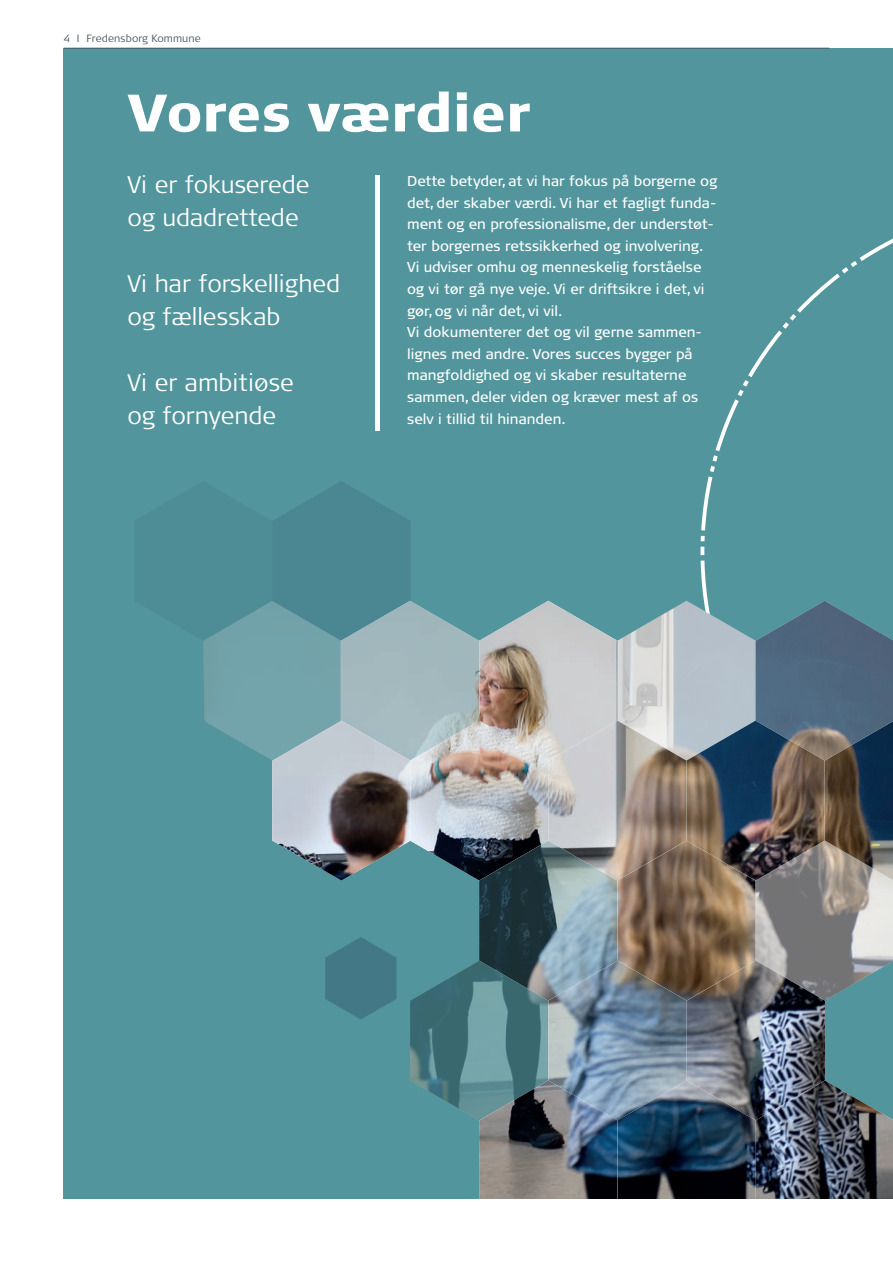
<style>
.page{position:relative;width:893px;height:1263px;background:#fff}
.page>*{position:absolute;margin:0;border:0;box-sizing:border-box;transform-origin:0 0}
.t1{font:900 52.5px "Signa Pro";color:#fff}
.t2{font:300 24px/33px "Signa Pro";color:#fff}
.t3{font:14.25px/21.6px "Signa Pro";color:#fff}
.t4{font:300 10.5px "Signa Pro";letter-spacing:.01em;color:#45555f}
</style>
<div class="page">
<div style="left:64px;top:48px;width:829px;height:1151px;background:#52959c"></div>
<hr style="left:64px;top:48px;width:765px;height:1px;background:#45555f">
<img style="left:203px;top:232px;width:690px;height:967px">
<hr style="left:376px;top:176px;width:4px;height:255px;background:#fff">
<p class="t4" style="left:64px;top:31px;width:138px">4 I Fredensborg Kommune</p>
<h1 class="t1" style="left:128px;top:77px;width:404px">Vores værdier</h1>
<h2 class="t2" style="left:128px;top:167px;width:183px">Vi er fokuserede og udadrettede</h2>
<h2 class="t2" style="left:128px;top:266px;width:214px">Vi har forskellighed og fællesskab</h2>
<h2 class="t2" style="left:128px;top:365px;width:168px">Vi er ambitiøse og fornyende</h2>
<p class="t3" style="left:407px;top:170px;width:312px">Dette betyder, at vi har fokus på borgerne og det, der skaber værdi. Vi har et fagligt funda&shy;ment og en professionalisme, der understøt&shy;ter borgernes retssikkerhed og involvering.<br>Vi udviser omhu og menneskelig forståelse og vi tør gå nye veje. Vi er driftsikre i det, vi gør, og vi når det, vi vil.<br>Vi dokumenterer det og vil gerne sammen&shy;lignes med andre. Vores succes bygger på mangfoldighed og vi skaber resultaterne sammen, deler viden og kræver mest af os selv i tillid til hinanden.</p>
</div>
